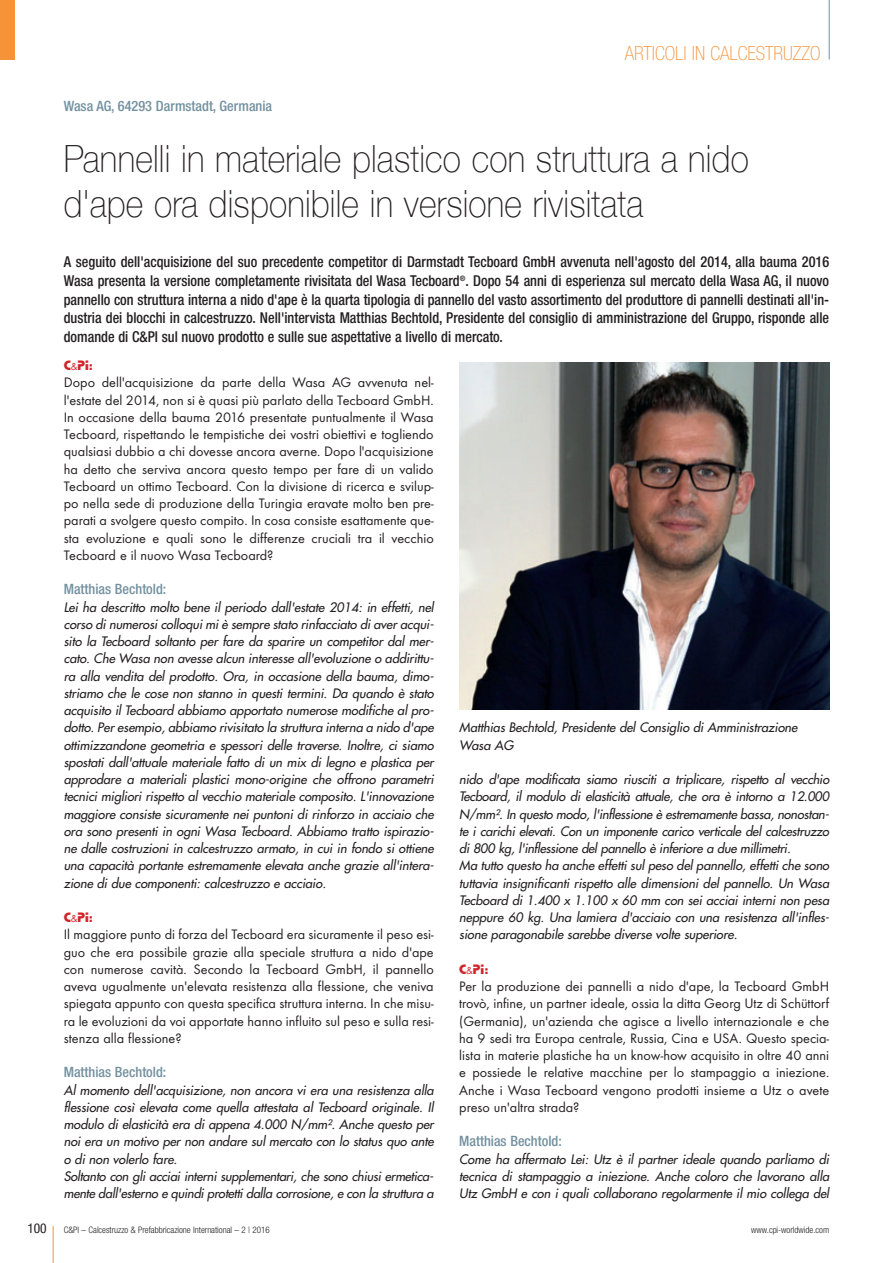
<style>
.page{position:relative;width:893px;height:1263px;background:#fff}
.page>*{position:absolute;margin:0;border:0;box-sizing:border-box;transform-origin:0 0}
.t1{font:100 37.5px/45px "Helvetica Neue";letter-spacing:.005em;color:#231f20;scale:.9 1}
.t2{font:100 condensed 19.5px "Helvetica Neue";color:#f69238}
.t3{font:500 condensed 15px/18.8px "Helvetica Neue";color:#231f20;text-align:justify;scale:.95 1}
.t4{font:14.25px/17.2px "Futura T";color:#231f20;text-align:justify}
.t5{font:500 condensed 14.25px "Helvetica Neue";color:#73909f}
.t6{font:14.25px "Stop D";color:#d1232a}
.t7{font:condensed 13.5px "Helvetica Neue";color:#231f20}
.t8{font:italic 12.75px/17.2px "Futura";letter-spacing:-.005em;color:#231f20}
.t9{font:300 condensed 9px "Helvetica Neue";color:#231f20}
.s1{font-family:"Futura T";font-size:10.5px}
</style>
<div class="page">
<hr style="left:53px;top:1226px;width:1px;height:37px;background:#f69238">
<hr style="left:829px;top:0;width:1px;height:60px;background:#73909f">
<div style="left:0;top:0;width:15px;height:60px;background:#f69238"></div>
<img style="left:459px;top:363px;width:370px;height:346px">
<p class="t5" style="left:64px;top:101px;width:210px">Wasa AG, 64293 Darmstadt, Germania</p>
<h2 class="t2" style="left:625px;top:46px;width:197px">ARTICOLI IN CALCESTRUZZO</h2>
<h1 class="t1" style="left:64px;top:136px;width:763px">Pannelli in materiale plastico con struttura a nido d'ape ora disponibile in versione rivisitata</h1>
<p class="t3" style="left:64px;top:254px;width:807px">A seguito dell'acquisizione del suo precedente competitor di Darmstadt Tecboard GmbH avvenuta nell'agosto del 2014, alla bauma 2016<br>Wasa presenta la versione completamente rivisitata del Wasa Tecboard<sup>®</sup>. Dopo 54 anni di esperienza sul mercato della Wasa AG, il nuovo pannello con struttura interna a nido d'ape è la quarta tipologia di pannello del vasto assortimento del produttore di pannelli destinati all'in&shy;dustria dei blocchi in calcestruzzo. Nell'intervista Matthias Bechtold, Presidente del consiglio di amministrazione del Gruppo, risponde alle domande di C&amp;PI sul nuovo prodotto e sulle sue aspettative a livello di mercato.</p>
<p class="t6" style="left:64px;top:361px;width:31px">C<span class="s1">&amp;</span>PI:</p>
<p class="t4" style="left:64px;top:375px;width:371px">Dopo dell'acquisizione da parte della Wasa AG avvenuta nel&shy;l'estate del 2014, non si è quasi più parlato della Tecboard GmbH.<br>In occasione della bauma 2016 presentate puntualmente il Wasa Tecboard, rispettando le tempistiche dei vostri obiettivi e togliendo qualsiasi dubbio a chi dovesse ancora averne. Dopo l'acquisizione ha detto che serviva ancora questo tempo per fare di un valido Tecboard un ottimo Tecboard. Con la divisione di ricerca e svilup&shy;po nella sede di produzione della Turingia eravate molto ben pre&shy;parati a svolgere questo compito. In cosa consiste esattamente que&shy;sta evoluzione e quali sono le differenze cruciali tra il vecchio Tecboard e il nuovo Wasa Tecboard?</p>
<p class="t5" style="left:64px;top:584px;width:104px">Matthias Bechtold:</p>
<p class="t8" style="left:64px;top:599px;width:374px;text-align:justify">Lei ha descritto molto bene il periodo dall'estate 2014: in effetti, nel corso di numerosi colloqui mi è sempre stato rinfacciato di aver acqui&shy;sito la Tecboard soltanto per fare da sparire un competitor dal mer&shy;cato. Che Wasa non avesse alcun interesse all'evoluzione o addirittu&shy;ra alla vendita del prodotto. Ora, in occasione della bauma, dimo&shy;striamo che le cose non stanno in questi termini. Da quando è stato acquisito il Tecboard abbiamo apportato numerose modifiche al pro&shy;dotto. Per esempio, abbiamo rivisitato la struttura interna a nido d'ape ottimizzandone geometria e spessori delle traverse. Inoltre, ci siamo spostati dall'attuale materiale fatto di un mix di legno e plastica per approdare a materiali plastici mono-origine che offrono parametri tecnici migliori rispetto al vecchio materiale composito. L 'innovazione maggiore consiste sicuramente nei puntoni di rinforzo in acciaio che ora sono presenti in ogni Wasa Tecboard. Abbiamo tratto ispirazio&shy;ne dalle costruzioni in calcestruzzo armato, in cui in fondo si ottiene una capacità portante estremamente elevata anche grazie all'intera&shy;zione di due componenti: calcestruzzo e acciaio.</p>
<p class="t6" style="left:64px;top:913px;width:31px">C<span class="s1">&amp;</span>PI:</p>
<p class="t4" style="left:64px;top:927px;width:371px">Il maggiore punto di forza del Tecboard era sicuramente il peso esi&shy;guo che era possibile grazie alla speciale struttura a nido d'ape con numerose cavità. Secondo la Tecboard GmbH, il pannello aveva ugualmente un'elevata resistenza alla flessione, che veniva spiegata appunto con questa specifica struttura interna. In che misu&shy;ra le evoluzioni da voi apportate hanno influito sul peso e sulla resi&shy;stenza alla flessione?</p>
<p class="t5" style="left:64px;top:1067px;width:104px">Matthias Bechtold:</p>
<p class="t8" style="left:64px;top:1082px;width:374px">Al momento dell'acquisizione, non ancora vi era una resistenza alla flessione così elevata come quella attestata al Tecboard originale. Il modulo di elasticità era di appena 4.000 N/mm². Anche questo per noi era un motivo per non andare sul mercato con lo status quo ante o di non volerlo fare.<br>Soltanto con gli acciai interni supplementari, che sono chiusi ermetica&shy;mente dall'esterno e quindi protetti dalla corrosione, e con la struttura a</p>
<p class="t8" style="left:459px;top:720px;width:342px">Matthias Bechtold, Presidente del Consiglio di Amministrazione<br>Wasa AG</p>
<p class="t8" style="left:459px;top:772px;width:374px">nido d'ape modificata siamo riusciti a triplicare, rispetto al vecchio Tecboard, il modulo di elasticità attuale, che ora è intorno a 12.000<br>N/mm². In questo modo, l'inflessione è estremamente bassa, nonostan&shy;te i carichi elevati. Con un imponente carico verticale del calcestruzzo di 800 kg, l'inflessione del pannello è inferiore a due millimetri.<br>Ma tutto questo ha anche effetti sul peso del pannello, effetti che sono tuttavia insignificanti rispetto alle dimensioni del pannello. Un Wasa Tecboard di 1.400 x 1.100 x 60 mm con sei acciai interni non pesa neppure 60 kg. Una lamiera d'acciaio con una resistenza all'infles&shy;sione paragonabile sarebbe diverse volte superiore.</p>
<p class="t6" style="left:459px;top:964px;width:31px">C<span class="s1">&amp;</span>PI:</p>
<p class="t4" style="left:459px;top:979px;width:371px">Per la produzione dei pannelli a nido d'ape, la Tecboard GmbH trovò, infine, un partner ideale, ossia la ditta Georg Utz di Schüttorf (Germania), un'azienda che agisce a livello internazionale e che ha 9 sedi tra Europa centrale, Russia, Cina e USA. Questo specia&shy;lista in materie plastiche ha un know-how acquisito in oltre 40 anni e possiede le relative macchine per lo stampaggio a iniezione.<br>Anche i Wasa Tecboard vengono prodotti insieme a Utz o avete preso un'altra strada?</p>
<p class="t5" style="left:459px;top:1136px;width:104px">Matthias Bechtold:</p>
<p class="t8" style="left:459px;top:1151px;width:374px;text-align:justify">Come ha affermato Lei: Utz è il partner ideale quando parliamo di tecnica di stampaggio a iniezione. Anche coloro che lavorano alla Utz GmbH e con i quali collaborano regolarmente il mio collega del</p>
<p class="t7" style="left:28px;top:1223px;width:21px">100</p>
<p class="t9" style="left:64px;top:1226px;width:208px">C&amp;PI – Calcestruzzo &amp; Prefabbricazione International – 2 | 2016</p>
<p class="t9" style="left:751px;top:1226px;width:79px">www.cpi-worldwide.com</p>
</div>
